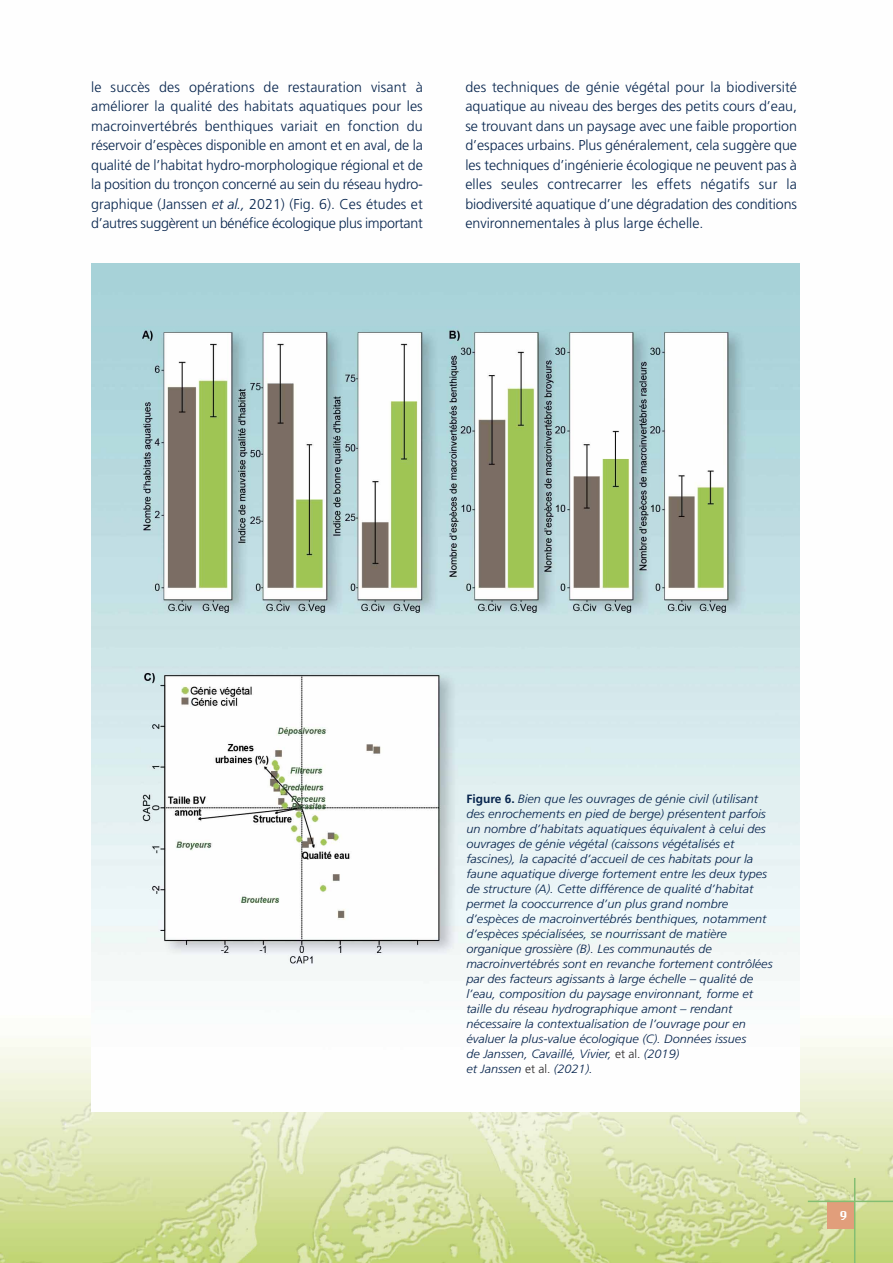
<style>
.page{position:relative;width:893px;height:1263px;background:#fff}
.page>*{position:absolute;margin:0;border:0;box-sizing:border-box;transform-origin:0 0}
.t1{font:300 14.25px/19.5px "Frutiger";letter-spacing:-.02em;color:#06244d;text-align:justify}
.t2{font:italic 300 12px/15px "Frutiger";color:#06244d;scale:1.06 1}
.t3{font:12px "Chicago FLF";color:#fff}
.s1{font-style:italic}
.s2{font-weight:700;font-style:normal}
.s3{font-style:normal;color:#272526}
</style>
<div class="page">
<img style="left:0;top:263px;width:893px;height:1000px">
<img style="left:91px;top:263px;width:708px;height:849px">
<div style="left:828px;top:1202px;width:26px;height:26px;background:#e19e7b"></div>
<hr style="left:854px;top:1178px;width:1px;height:85px;background:#84be72">
<hr style="left:808px;top:1200px;width:85px;height:2px;background:#84be72">
<p class="t1" style="left:91px;top:78px;width:333px">le succès des opérations de restauration visant à améliorer la qualité des habitats aquatiques pour les macroinvertébrés benthiques variait en fonction du réservoir d’espèces disponible en amont et en aval, de la qualité de l’habitat hydro-morphologique régional et de la position du tronçon concerné au sein du réseau hydro&shy;graphique (Janssen <span class="s1">et al.,</span> 2021) (Fig. 6). Ces études et d’autres suggèrent un bénéfice écologique plus important</p>
<p class="t1" style="left:465px;top:78px;width:333px">des techniques de génie végétal pour la biodiversité aquatique au niveau des berges des petits cours d’eau, se trouvant dans un paysage avec une faible proportion d’espaces urbains. Plus généralement, cela suggère que les techniques d’ingénierie écologique ne peuvent pas à elles seules contrecarrer les effets négatifs sur la biodiversité aquatique d’une dégradation des conditions environnementales à plus large échelle.</p>
<p class="t2" style="left:466px;top:792px;width:290px"><span class="s2">Figure 6.</span> Bien que les ouvrages de génie civil (utilisant des enrochements en pied de berge) présentent parfois un nombre d’habitats aquatiques équivalent à celui des ouvrages de génie végétal (caissons végétalisés et fascines), la capacité d’accueil de ces habitats pour la faune aquatique diverge fortement entre les deux types de structure (A). Cette différence de qualité d’habitat permet la cooccurrence d’un plus grand nombre d’espèces de macroinvertébrés benthiques, notamment d’espèces spécialisées, se nourrissant de matière organique grossière (B). Les communautés de macroinvertébrés sont en revanche fortement contrôlées par des facteurs agissants à large échelle – qualité de l’eau, composition du paysage environnant, forme et taille du réseau hydrographique amont – rendant nécessaire la contextualisation de l’ouvrage pour en évaluer la plus-value écologique (C). Données issues<br>de Janssen, Cavaillé, Vivier, <span class="s3">et al.</span> (2019)<br>et Janssen <span class="s3">et al.</span> (2021).</p>
<p class="t3" style="left:839px;top:1208px;width:10px">9</p>
</div>
